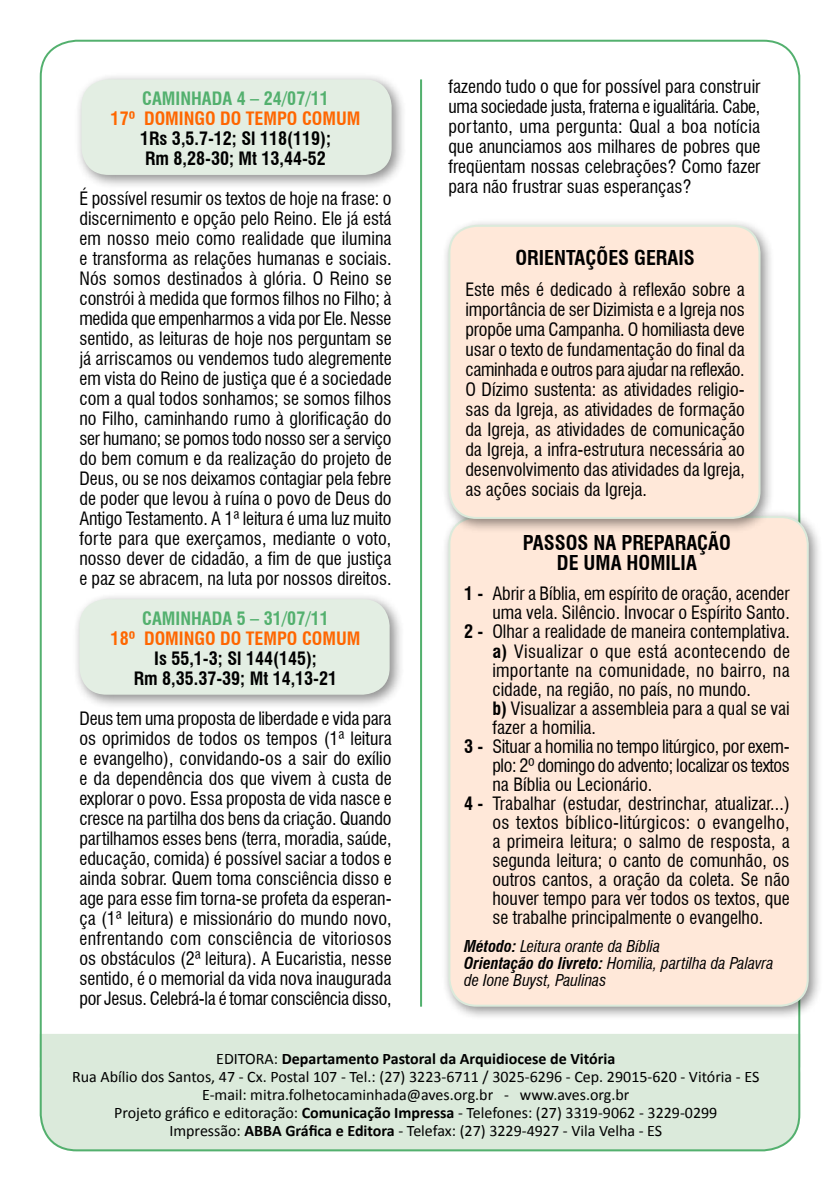
<style>
.page{position:relative;width:840px;height:1191px;background:#fff}
.page>*{position:absolute;margin:0;border:0;box-sizing:border-box;transform-origin:0 0}
.t1{font:700 condensed 20px/20px "Swiss 721 BT";color:#000;text-align:center}
.t2{font:condensed 18px/20px "Swiss 721 BT";color:#000;text-align:justify}
.t3{font:700 condensed 18px/20px "Swiss 721 BT";color:#000}
.t4{font:700 condensed 18px "Swiss 721 BT";color:#f60}
.t5{font:condensed 18px "Swiss 721 BT";letter-spacing:-.02em;color:#000}
.t6{font:condensed 18px "Swiss 721 BT";letter-spacing:.02em;color:#000}
.t7{font:700 condensed 18px "Swiss 721 BT";color:#53b06e}
.t8{font:condensed 18px "Swiss 721 BT";letter-spacing:.025em;color:#000}
.t9{font:16px/18px "Calibri";color:#000;text-align:center}
.t10{font:italic condensed 16px/17px "Swiss 721 BT";color:#000}
.s1{font-weight:700}
</style>
<div class="page">
<div style="left:72px;top:592px;width:332px;height:117px;background:#000;opacity:.45"></div>
<div style="left:79px;top:599px;width:310px;height:95px;background:#e3eee3;border-radius:27px"></div>
<div style="left:41px;top:1038px;width:757px;height:112px;background:#dbeadb;border-radius:36px"></div>
<div style="left:40px;top:1034px;width:759px;height:33px;background:#dbeadb"></div>
<hr style="left:420px;top:79px;width:2px;height:927px;background:#53b06e">
<div style="left:74px;top:72px;width:332px;height:118px;background:#000;opacity:.45"></div>
<div style="left:81px;top:79px;width:310px;height:96px;background:#e3eee3;border-radius:27px"></div>
<div style="left:441px;top:509px;width:382px;height:512px;background:#000;opacity:.45"></div>
<div style="left:449px;top:517px;width:358px;height:488px;background:#ffe8d9;border-radius:27px"></div>
<div style="left:448px;top:516px;width:360px;height:490px;border:2px solid #dbeadb;border-radius:27px"></div>
<div style="left:441px;top:218px;width:333px;height:316px;background:#000;opacity:.45"></div>
<div style="left:449px;top:226px;width:310px;height:292px;background:#ffe8d9;border-radius:27px"></div>
<div style="left:448px;top:225px;width:312px;height:294px;border:2px solid #dbeadb;border-radius:27px"></div>
<p class="t7" style="left:142px;top:87px;width:188px">CAMINHADA 4 – 24/07/11</p>
<p class="t4" style="left:111px;top:107px;width:251px">17º DOMINGO DO TEMPO COMUM</p>
<p class="t3" style="left:140px;top:128px;width:192px">1RS 3,5.7-12; SL 118(119);<br>RM 8,28-30; MT 13,44-52</p>
<p class="t2" style="left:79px;top:188px;width:313px">É possível resumir os textos de hoje na frase: o discernimento e opção pelo Reino. Ele já está em nosso meio como realidade que ilumina e transforma as relações humanas e sociais.<br>Nós somos destinados à glória. O Reino se constrói à medida que formos filhos no Filho; à medida que empenharmos a vida por Ele. Nesse sentido, as leituras de hoje nos perguntam se já arriscamos ou vendemos tudo alegremente em vista do Reino de justiça que é a sociedade com a qual todos sonhamos; se somos filhos no Filho, caminhando rumo à glorificação do ser humano; se pomos todo nosso ser a serviço do bem comum e da realização do projeto de Deus, ou se nos deixamos contagiar pela febre de poder que levou à ruína o povo de Deus do Antigo Testamento. A 1ª leitura é uma luz muito forte para que exerçamos, mediante o voto, nosso dever de cidadão, a fim de que justiça e paz se abracem, na luta por nossos direitos.</p>
<p class="t7" style="left:142px;top:607px;width:188px">CAMINHADA 5 – 31/07/11</p>
<p class="t4" style="left:111px;top:627px;width:251px">18º DOMINGO DO TEMPO COMUM</p>
<p class="t3" style="left:134px;top:648px;width:205px;text-align:center">IS 55,1-3; SL 144(145);<br>RM 8,35.37-39; MT 14,13-21</p>
<p class="t2" style="left:79px;top:708px;width:313px">Deus tem uma proposta de liberdade e vida para os oprimidos de todos os tempos (1ª leitura e evangelho), convidando-os a sair do exílio e da dependência dos que vivem à custa de explorar o povo. Essa proposta de vida nasce e cresce na partilha dos bens da criação. Quando partilhamos esses bens (terra, moradia, saúde, educação, comida) é possível saciar a todos e ainda sobrar. Quem toma consciência disso e age para esse fim torna-se profeta da esperan&shy;ça (1ª leitura) e missionário do mundo novo, enfrentando com consciência de vitoriosos os obstáculos (2ª leitura). A Eucaristia, nesse sentido, é o memorial da vida nova inaugurada por Jesus. Celebrá-la é tomar consciência disso,</p>
<p class="t2" style="left:448px;top:77px;width:313px">fazendo tudo o que for possível para construir uma sociedade justa, fraterna e igualitária. Cabe, portanto, uma pergunta: Qual a boa notícia que anunciamos aos milhares de pobres que freqüentam nossas celebrações? Como fazer para não frustrar suas esperanças?</p>
<p class="t1" style="left:515px;top:247px;width:23px">ORIENTAÇ</p>
<p class="t1" style="left:596px;top:247px;width:49px">ÕES GERAIS</p>
<p class="t2" style="left:465px;top:279px;width:281px">Este mês é dedicado à reflexão sobre a importância de ser Dizimista e a Igreja nos propõe uma Campanha. O homiliasta deve usar o texto de fundamentação do final da caminhada e outros para ajudar na reflexão.<br>O Dízimo sustenta: as atividades religio&shy;sas da Igreja, as atividades de formação da Igreja, as atividades de comunicação da Igreja, a infra-estrutura necessária ao desenvolvimento das atividades da Igreja, as ações sociais da Igreja.</p>
<p class="t1" style="left:522px;top:533px;width:209px">PASSOS NA PREPARAÇÃO<br>DE UMA HOMILIA</p>
<p class="t2" style="left:464px;top:584px;width:327px"><span class="s1">1 -</span> Abrir a Bíblia, em espírito de oração, acender</p>
<p class="t2" style="left:492px;top:603px;width:299px">uma vela. Silêncio. Invocar o Espírito Santo.</p>
<p class="t2" style="left:464px;top:622px;width:327px"><span class="s1">2 -</span> Olhar a realidade de maneira contemplativa.</p>
<p class="t8" style="left:492px;top:640px;width:299px"><span class="s1">A)</span> Visualizar o que está acontecendo de</p>
<p class="t2" style="left:492px;top:660px;width:299px">importante na comunidade, no bairro, na</p>
<p class="t2" style="left:492px;top:679px;width:260px">cidade, na região, no país, no mundo.</p>
<p class="t2" style="left:492px;top:698px;width:299px"><span class="s1">B)</span> Visualizar a assembleia para a qual se vai</p>
<p class="t2" style="left:492px;top:717px;width:105px">fazer a homilia.</p>
<p class="t2" style="left:464px;top:736px;width:327px"><span class="s1">3 -</span> Situar a homilia no tempo litúrgico, por exem-</p>
<p class="t5" style="left:492px;top:754px;width:299px">plo: 2º domingo do advento; localizar os textos</p>
<p class="t2" style="left:492px;top:774px;width:161px">na Bíblia ou Lecionário.</p>
<p class="t2" style="left:464px;top:793px;width:327px"><span class="s1">4 -</span> Trabalhar (estudar, destrinchar, atualizar...)</p>
<p class="t6" style="left:492px;top:811px;width:298px">os textos bíblico-litúrgicos: o evangelho,</p>
<p class="t2" style="left:492px;top:831px;width:299px">a primeira leitura; o salmo de resposta, a</p>
<p class="t2" style="left:492px;top:850px;width:298px">segunda leitura; o canto de comunhão, os</p>
<p class="t2" style="left:492px;top:869px;width:299px">outros cantos, a oração da coleta. Se não</p>
<p class="t2" style="left:492px;top:888px;width:299px">houver tempo para ver todos os textos, que</p>
<p class="t2" style="left:492px;top:907px;width:272px">se trabalhe principalmente o evangelho.</p>
<p class="t10" style="left:464px;top:937px;width:311px"><span class="s1">Método:</span> Leitura orante da Bíblia<br><span class="s1">Orientação do livreto:</span> Homilia, partilha da Palavra de Ione Buyst, Paulinas</p>
<p class="t9" style="left:72px;top:1049px;width:688px">EDITORA: <span class="s1">Departamento Pastoral da Arquidiocese de Vitória<br></span>Rua Abílio dos Santos, 47 - Cx. Postal 107 - Tel.: (27) 3223-6711 / 3025-6296 - Cep. 29015-620 - Vitória - ES E-mail: mitra.folhetocaminhada@aves.org.br - www.aves.org.br<br>Projeto gráfico e editoração: <span class="s1">Comunicação Impressa</span> - Telefones: (27) 3319-9062 - 3229-0299<br>Impressão: <span class="s1">ABBA Gráfica e Editora</span> - Telefax: (27) 3229-4927 - Vila Velha - ES</p>
</div>
